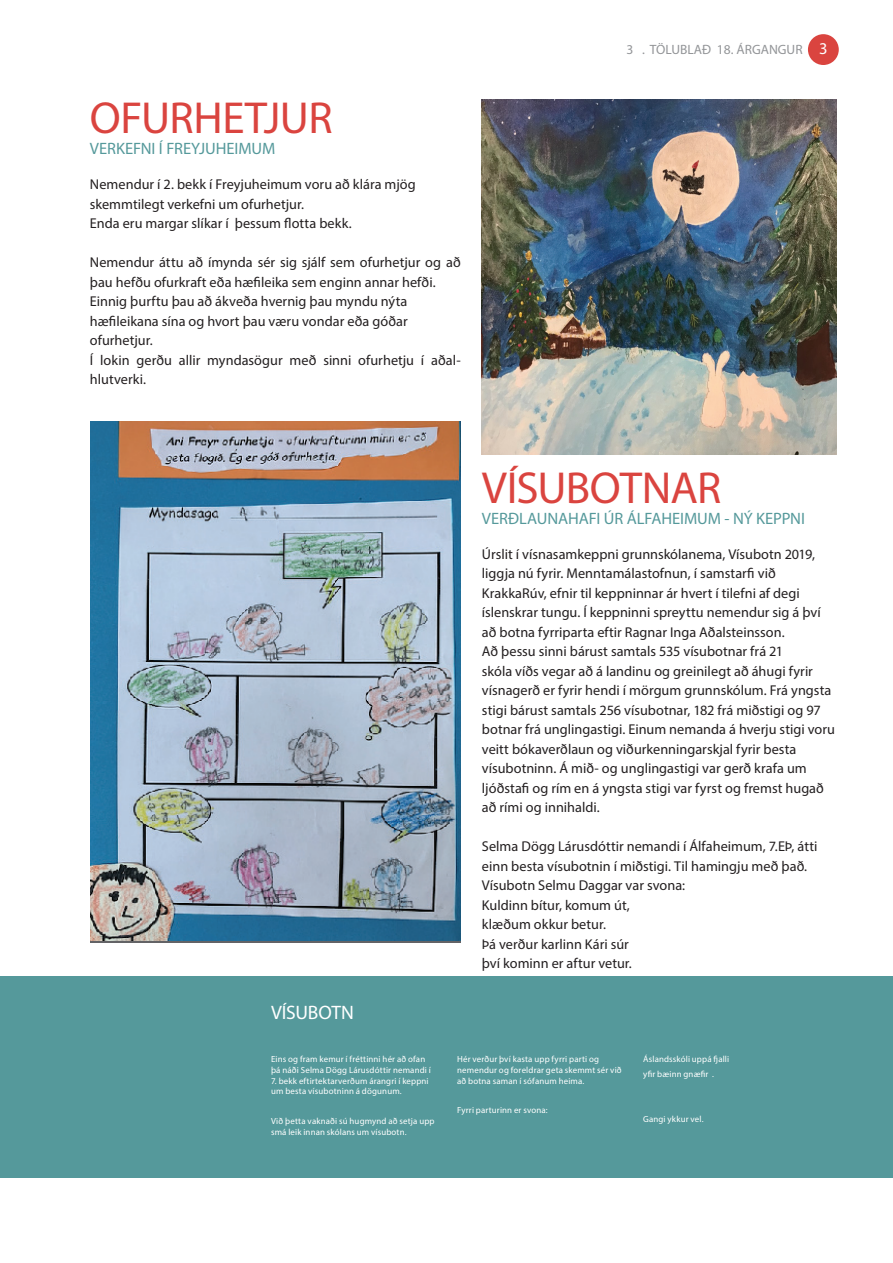
<style>
.page{position:relative;width:893px;height:1263px;background:#fff}
.page>*{position:absolute;margin:0;border:0;box-sizing:border-box;transform-origin:0 0}
.t1{font:45px "Myriad Pro";letter-spacing:-.015em;color:#da443f}
.t2{font:19.5px "Myriad Pro";letter-spacing:-.01em;color:#fff}
.t3{font:16.5px "Myriad Pro";letter-spacing:-.01em;color:#55999b}
.t4{font:14.25px/19.5px "Myriad Pro";color:#231f20}
.t5{font:13.5px "Myriad Pro";color:#939598}
.t6{font:8.85px/10.6px "Myriad Pro";letter-spacing:.02em;color:#fff}
.s1{font-size:16.5px;color:#fff}
</style>
<div class="page">
<div style="left:808px;top:34px;width:31px;height:31px;background:#da443f;border-radius:50%"></div>
<div style="left:0;top:977px;width:893px;height:201px;background:#55999b"></div>
<img style="left:482px;top:99px;width:355px;height:356px">
<img style="left:91px;top:422px;width:370px;height:518px">
<h1 class="t1" style="left:90px;top:90px;width:244px">OFURHETJUR</h1>
<p class="t3" style="left:90px;top:139px;width:187px">VERKEFNI Í FREYJUHEIMUM</p>
<p class="t4" style="left:90px;top:175px;width:327px">Nemendur í 2. bekk í Freyjuheimum voru að klára mjög skemmtilegt verkefni um ofurhetjur.<br>Enda eru margar slíkar í þessum flotta bekk.</p>
<p class="t4" style="left:90px;top:253px;width:372px">Nemendur áttu að ímynda sér sig sjálf sem ofurhetjur og að þau hefðu ofurkraft eða hæfileika sem enginn annar hefði.<br>Einnig þurftu þau að ákveða hvernig þau myndu nýta hæfileikana sína og hvort þau væru vondar eða góðar ofurhetjur.<br>Í lokin gerðu allir myndasögur með sinni ofurhetju í aðal&shy;hlutverki.</p>
<p class="t5" style="left:626px;top:41px;width:203px">3 . TÖLUBLAÐ 18. ÁRGANGUR <span class="s1">3</span></p>
<h1 class="t1" style="left:482px;top:460px;width:241px">VÍSUBOTNAR</h1>
<p class="t3" style="left:482px;top:508px;width:325px">VERÐLAUNAHAFI ÚR ÁLFAHEIMUM - NÝ KEPPNI</p>
<p class="t4" style="left:482px;top:544px;width:354px">Úrslit í vísnasamkeppni grunnskólanema, Vísubotn 2019, liggja nú fyrir. Menntamálastofnun, í samstarfi við KrakkaRúv, efnir til keppninnar ár hvert í tilefni af degi íslenskrar tungu. Í keppninni spreyttu nemendur sig á því að botna fyrriparta eftir Ragnar Inga Aðalsteinsson.<br>Að þessu sinni bárust samtals 535 vísubotnar frá 21<br>skóla víðs vegar að á landinu og greinilegt að áhugi fyrir vísnagerð er fyrir hendi í mörgum grunnskólum. Frá yngsta stigi bárust samtals 256 vísubotnar, 182 frá miðstigi og 97 botnar frá unglingastigi. Einum nemanda á hverju stigi voru veitt bókaverðlaun og viðurkenningarskjal fyrir besta vísubotninn. Á mið- og unglingastigi var gerð krafa um ljóðstafi og rím en á yngsta stigi var fyrst og fremst hugað að rími og innihaldi.</p>
<p class="t4" style="left:482px;top:836px;width:337px">Selma Dögg Lárusdóttir nemandi í Álfaheimum, 7.EÞ, átti einn besta vísubotnin í miðstigi. Til hamingju með það.<br>Vísubotn Selmu Daggar var svona:<br>Kuldinn bítur, komum út,<br>klæðum okkur betur.<br>Þá verður karlinn Kári súr<br>því kominn er aftur vetur.</p>
<h2 class="t2" style="left:271px;top:1000px;width:84px">VÍSUBOTN</h2>
<p class="t6" style="left:271px;top:1054px;width:161px">Eins og fram kemur í fréttinni hér að ofan þá náði Selma Dögg Lárusdóttir nemandi í</p>
<p class="t6" style="left:271px;top:1075px;width:159px">7. bekk eftirtektarverðum árangri í keppni um besta vísubotninn á dögunum.</p>
<p class="t6" style="left:271px;top:1115px;width:165px">Við þetta vaknaði sú hugmynd að setja upp smá leik innan skólans um vísubotn.</p>
<p class="t6" style="left:457px;top:1054px;width:166px">Hér verður því kasta upp fyrri parti og nemendur og foreldrar geta skemmt sér við að botna saman í sófanum heima.</p>
<p class="t6" style="left:457px;top:1105px;width:92px">Fyrri parturinn er svona:</p>
<p class="t6" style="left:643px;top:1052px;width:88px;line-height:14.9px">Áslandsskóli uppá fjalli yfir bæinn gnæfir .</p>
<p class="t6" style="left:643px;top:1113px;width:62px">Gangi ykkur vel.</p>
</div>
